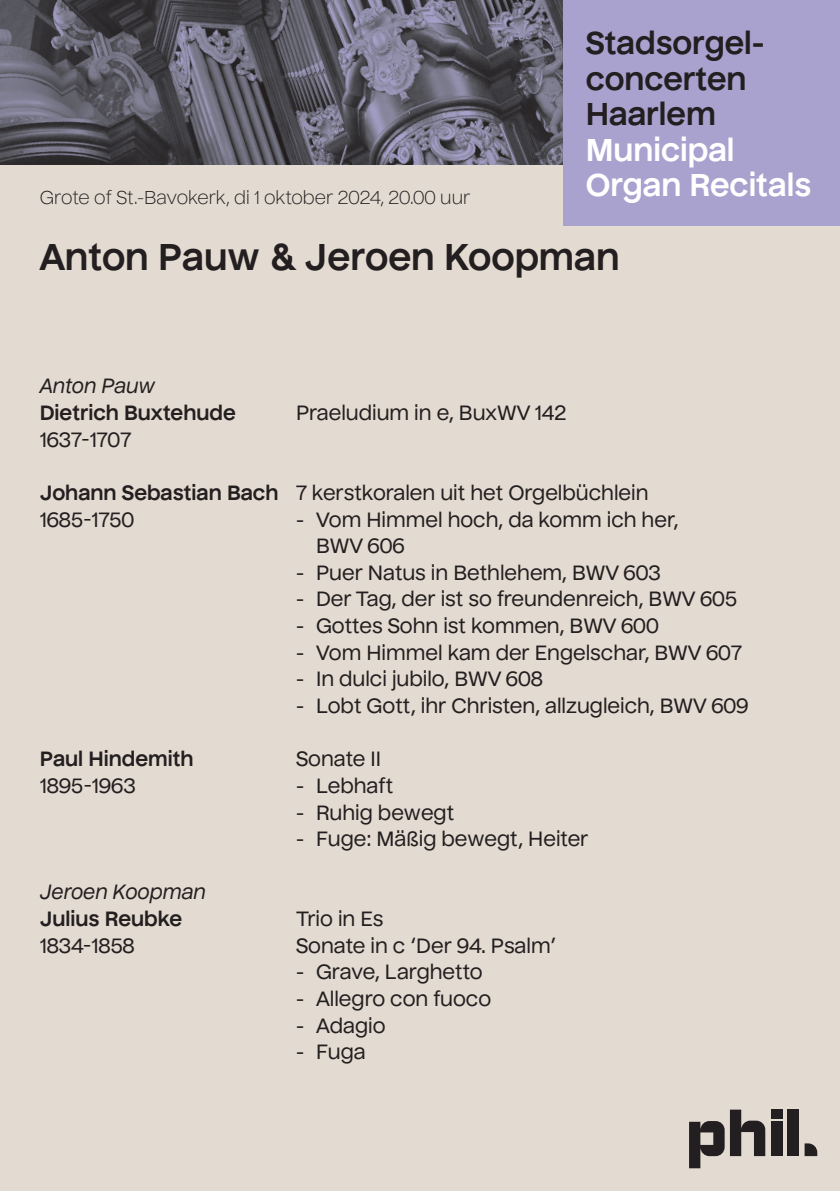
<style>
.page{position:relative;width:840px;height:1191px;background:#fff}
.page>*{position:absolute;margin:0;border:0;box-sizing:border-box;transform-origin:0 0}
.Alineastijl_1{font:700 36px "Nuckle";color:#231f20}
.t1{font:700 30.6px/35.6px "Nuckle";color:#231f20}
.t2{font:700 30.6px/35.6px "Nuckle";color:#fff}
.Alineastijl_1-2{font:500 20px/26.6px "Nuckle";color:#231f20}
.Alineastijl_1-3{font:700 20px "Nuckle";color:#231f20}
.Alineastijl_1-4{font:italic 500 20px "Nuckle";color:#231f20}
.Alineastijl_1-5{font:18px "Nuckle";color:#231f20}
.s1{font-weight:700}
</style>
<div class="page">
<div style="left:0;top:0;width:839px;height:1191px;background:#e3dbd1"></div>
<img style="left:0;top:0;width:563px;height:164px">
<div style="left:563px;top:0;width:276px;height:226px;background:#a9a2cf"></div>
<svg style="left:804px;top:1143px;width:12px;height:13px"></svg>
<div style="left:787px;top:1109px;width:11px;height:47px;background:#231f20"></div>
<div style="left:770px;top:1121px;width:11px;height:35px;background:#231f20"></div>
<div style="left:770px;top:1109px;width:11px;height:9px;background:#231f20"></div>
<svg style="left:689px;top:1109px;width:75px;height:59px"></svg>
<h2 class="t1" style="left:585px;top:24px;width:180px">Stadsorgel&shy;concerten<br>Haarlem</h2>
<h2 class="t2" style="left:585px;top:131px;width:227px">Municipal<br>Organ Recitals</h2>
<p class="Alineastijl_1-5" style="left:40px;top:185px;width:432px">Grote of St.-Bavokerk, di 1 oktober 2024, 20.00 uur</p>
<p class="Alineastijl_1" style="left:40px;top:230px;width:581px">Anton Pauw &amp; Jeroen Koopman</p>
<p class="Alineastijl_1-4" style="left:40px;top:371px;width:117px">Anton Pauw</p>
<p class="Alineastijl_1-3" style="left:40px;top:397px;width:197px">Dietrich Buxtehude</p>
<p class="Alineastijl_1-2" style="left:296px;top:398px;width:272px">Praeludium in e, BuxWV 142</p>
<p class="Alineastijl_1-2" style="left:40px;top:425px;width:93px">1637-1707</p>
<p class="Alineastijl_1-2" style="left:40px;top:478px;width:610px"><span class="s1">Johann Sebastian Bach</span> 7 kerstkoralen uit het Orgelbüchlein</p>
<p class="Alineastijl_1-2" style="left:40px;top:505px;width:96px">1685-1750</p>
<p class="Alineastijl_1-2" style="left:316px;top:505px;width:364px;text-indent:-20px">- Vom Himmel hoch, da komm ich her,<br>BWV 606</p>
<p class="Alineastijl_1-2" style="left:296px;top:558px;width:366px">- Puer Natus in Bethlehem, BWV 603</p>
<p class="Alineastijl_1-2" style="left:296px;top:585px;width:442px">- Der Tag, der ist so freundenreich, BWV 605</p>
<p class="Alineastijl_1-2" style="left:296px;top:611px;width:364px">- Gottes Sohn ist kommen, BWV 600</p>
<p class="Alineastijl_1-2" style="left:296px;top:638px;width:447px">- Vom Himmel kam der Engelschar, BWV 607</p>
<p class="Alineastijl_1-2" style="left:296px;top:665px;width:248px">- In dulci jubilo, BWV 608</p>
<p class="Alineastijl_1-2" style="left:296px;top:691px;width:454px">- Lobt Gott, ihr Christen, allzugleich, BWV 609</p>
<p class="Alineastijl_1-3" style="left:40px;top:744px;width:155px">Paul Hindemith</p>
<p class="Alineastijl_1-2" style="left:296px;top:745px;width:87px">Sonate II</p>
<p class="Alineastijl_1-2" style="left:40px;top:771px;width:97px">1895-1963</p>
<p class="Alineastijl_1-2" style="left:296px;top:771px;width:99px">- Lebhaft</p>
<p class="Alineastijl_1-2" style="left:296px;top:798px;width:160px">- Ruhig bewegt</p>
<p class="Alineastijl_1-2" style="left:296px;top:824px;width:294px">- Fuge: Mäßig bewegt, Heiter</p>
<p class="Alineastijl_1-4" style="left:40px;top:877px;width:167px">Jeroen Koopman</p>
<p class="Alineastijl_1-3" style="left:40px;top:903px;width:144px">Julius Reubke</p>
<p class="Alineastijl_1-2" style="left:296px;top:904px;width:89px">Trio in Es</p>
<p class="Alineastijl_1-2" style="left:40px;top:931px;width:97px">1834-1858</p>
<p class="Alineastijl_1-2" style="left:296px;top:931px;width:262px">Sonate in c ‘Der 94. Psalm’</p>
<p class="Alineastijl_1-2" style="left:296px;top:958px;width:188px">- Grave, Larghetto</p>
<p class="Alineastijl_1-2" style="left:296px;top:984px;width:196px">- Allegro con fuoco</p>
<p class="Alineastijl_1-2" style="left:296px;top:1011px;width:91px">- Adagio</p>
<p class="Alineastijl_1-2" style="left:296px;top:1037px;width:71px">- Fuga</p>
</div>
